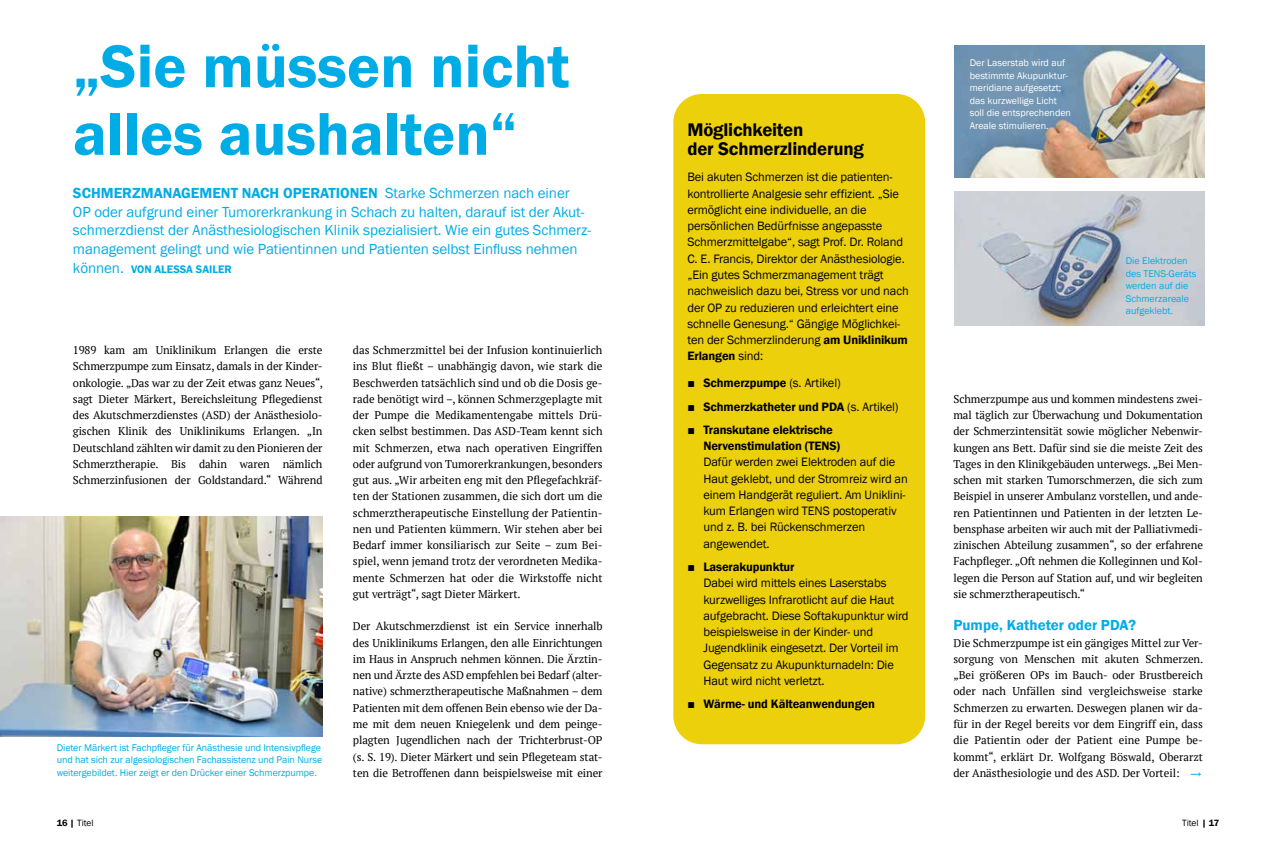
<style>
.page{position:relative;width:1276px;height:851px;background:#fff}
.page>*{position:absolute;margin:0;border:0;box-sizing:border-box;transform-origin:0 0}
.t1{font:600 62.5px/67.5px "Franklin Gothic";color:#00ace5}
.t2{font:600 18.75px/18.8px "Franklin Gothic";letter-spacing:-.01em;color:#000}
.t3{font:15px/18.8px "Franklin Gothic";letter-spacing:-.005em;color:#00ace5}
.t4{font:600 15px "Franklin Gothic";color:#00ace5}
.t5{font:12.5px/16.2px "Franklin Gothic";letter-spacing:-.01em;color:#000}
.t6{font:600 12.5px/16.2px "Franklin Gothic";letter-spacing:-.01em;color:#000}
.t7{font:11.25px/16.2px "PT Serif";letter-spacing:-.01em;color:#000;text-align:justify}
.t8{font:600 11.25px "Franklin Gothic";color:#00ace5}
.t9{font:10px/12.5px "Franklin Gothic";color:#00ace5;text-align:justify}
.t10{font:10px/12.5px "Franklin Gothic";color:#fff}
.t11{font:9.38px "Franklin Gothic";color:#000}
.s1{font-weight:600}
.s2{font-weight:400;font-size:15px}
.s3{font-weight:400}
.s4{font-family:"Franklin Gothic";color:#00ace5}
</style>
<div class="page">
<div style="left:673px;top:94px;width:252px;height:650px;background:#ecd00c;border-radius:28px"></div>
<img style="left:0;top:516px;width:322px;height:220px">
<img style="left:954px;top:45px;width:250px;height:132px">
<img style="left:954px;top:191px;width:250px;height:134px">
<h1 class="t1" style="left:73px;top:33px;width:498px">„Sie müssen nicht alles aushalten“</h1>
<p class="t3" style="left:73px;top:184px;width:520px"><span class="s1">SCHMERZMANAGEMENT NACH OPERATIONEN</span> Starke Schmerzen nach einer<br>OP oder aufgrund einer Tumorerkrankung in Schach zu halten, darauf ist der Akut&shy;schmerzdienst der Anästhesiologischen Klinik spezialisiert. Wie ein gutes Schmerz&shy;management gelingt und wie Patientinnen und Patienten selbst Einfluss nehmen</p>
<p class="t8" style="left:73px;top:262px;width:160px"><span class="s2">können.</span> VON ALESSA SAILER</p>
<p class="t7" style="left:73px;top:342px;width:251px">1989 kam am Uniklinikum Erlangen die erste Schmerzpumpe zum Einsatz, damals in der Kinder&shy;onkologie. „Das war zu der Zeit etwas ganz Neues“, sagt Dieter Märkert, Bereichsleitung Pflegedienst des Akutschmerzdienstes (ASD) der Anästhesiolo&shy;gischen Klinik des Uniklinikums Erlangen. „In Deutschland zählten wir damit zu den Pionieren der Schmerztherapie. Bis dahin waren nämlich Schmerzinfusionen der Goldstandard.“ Während</p>
<p class="t9" style="left:57px;top:741px;width:267px">Dieter Märkert ist Fachpfleger für Anästhesie und Intensivpflege und hat sich zur algesiologischen Fachassistenz und Pain Nurse weitergebildet. Hier zeigt er den Drücker einer Schmerzpumpe.</p>
<p class="t7" style="left:353px;top:342px;width:251px">das Schmerzmittel bei der Infusion kontinuierlich ins Blut fließt – unabhängig davon, wie stark die Beschwerden tatsächlich sind und ob die Dosis ge&shy;rade benötigt wird –, können Schmerzgeplagte mit der Pumpe die Medikamentengabe mittels Drü&shy;cken selbst bestimmen. Das ASD-Team kennt sich mit Schmerzen, etwa nach operativen Eingriffen oder aufgrund von Tumorerkrankungen, besonders gut aus. „Wir arbeiten eng mit den Pflegefachkräf&shy;ten der Stationen zusammen, die sich dort um die schmerztherapeutische Einstellung der Patientin&shy;nen und Patienten kümmern. Wir stehen aber bei Bedarf immer konsiliarisch zur Seite – zum Bei&shy;spiel, wenn jemand trotz der verordneten Medika&shy;mente Schmerzen hat oder die Wirkstoffe nicht gut verträgt“, sagt Dieter Märkert.</p>
<p class="t7" style="left:353px;top:618px;width:251px">Der Akutschmerzdienst ist ein Service innerhalb des Uniklinikums Erlangen, den alle Einrichtungen im Haus in Anspruch nehmen können. Die Ärztin&shy;nen und Ärzte des ASD empfehlen bei Bedarf (alter&shy;native) schmerztherapeutische Maßnahmen – dem Patienten mit dem offenen Bein ebenso wie der Da&shy;me mit dem neuen Kniegelenk und dem peinge&shy;plagten Jugendlichen nach der Trichterbrust-OP (s. S. 19). Dieter Märkert und sein Pflegeteam stat&shy;ten die Betroffenen dann beispielsweise mit einer</p>
<h2 class="t2" style="left:687px;top:120px;width:178px">Möglichkeiten<br>der Schmerzlinderung</h2>
<p class="t5" style="left:687px;top:169px;width:223px">Bei akuten Schmerzen ist die patienten&shy;kontrollierte Analgesie sehr effizient. „Sie ermöglicht eine individuelle, an die persönlichen Bedürfnisse angepasste Schmerzmittelgabe“, sagt Prof. Dr. Roland C. E. Francis, Direktor der Anästhesiologie. „Ein gutes Schmerzmanagement trägt nachweislich dazu bei, Stress vor und nach der OP zu reduzieren und erleichtert eine schnelle Genesung.“ Gängige Möglichkei&shy;ten der Schmerzlinderung <span class="s1">am Uniklinikum Erlangen</span> sind:</p>
<p class="t5" style="left:687px;top:375px;width:155px">■ <span class="s1">Schmerzpumpe</span> (s. Artikel)</p>
<p class="t6" style="left:687px;top:398px;width:212px"><span class="s3">■</span> Schmerzkatheter und PDA <span class="s3">(s. Artikel)</span></p>
<p class="t6" style="left:703px;top:421px;width:138px;text-indent:-16px"><span class="s3">■</span> Transkutane elektrische<br>Nervenstimulation (TENS)</p>
<p class="t5" style="left:703px;top:454px;width:206px">Dafür werden zwei Elektroden auf die<br>Haut geklebt, und der Stromreiz wird an einem Handgerät reguliert. Am Uniklini&shy;kum Erlangen wird TENS postoperativ und z. B. bei Rückenschmerzen angewendet.</p>
<p class="t5" style="left:703px;top:559px;width:207px;text-indent:-16px">■ <span class="s1">Laserakupunktur<br></span>Dabei wird mittels eines Laserstabs kurzwelliges Infrarotlicht auf die Haut aufgebracht. Diese Softakupunktur wird beispielsweise in der Kinder- und Jugendklinik eingesetzt. Der Vorteil im Gegensatz zu Akupunkturnadeln: Die Haut wird nicht verletzt.</p>
<p class="t6" style="left:687px;top:696px;width:189px"><span class="s3">■</span> Wärme- und Kälteanwendungen</p>
<p class="t10" style="left:969px;top:57px;width:103px">Der Laserstab wird auf bestimmte Akupunktur&shy;meridiane aufgesetzt; das kurzwellige Licht soll die entsprechenden<br>Areale stimulieren.</p>
<p class="t9" style="left:1125px;top:255px;width:72px;text-align:left">Die Elektroden des TENS-Geräts werden auf die<br>Schmerzareale aufgeklebt.</p>
<p class="t7" style="left:953px;top:390px;width:251px">Schmerzpumpe aus und kommen mindestens zwei&shy;mal täglich zur Überwachung und Dokumentation der Schmerzintensität sowie möglicher Nebenwir&shy;kungen ans Bett. Dafür sind sie die meiste Zeit des Tages in den Klinikgebäuden unterwegs. „Bei Men&shy;schen mit starken Tumorschmerzen, die sich zum Beispiel in unserer Ambulanz vorstellen, und ande&shy;ren Patientinnen und Patienten in der letzten Le&shy;bensphase arbeiten wir auch mit der Palliativmedi&shy;zinischen Abteilung zusammen“, so der erfahrene Fachpfleger. „Oft nehmen die Kolleginnen und Kol&shy;legen die Person auf Station auf, und wir begleiten sie schmerztherapeutisch.“</p>
<h3 class="t4" style="left:953px;top:616px;width:184px">Pumpe, Katheter oder PDA?</h3>
<p class="t7" style="left:953px;top:634px;width:251px">Die Schmerzpumpe ist ein gängiges Mittel zur Ver&shy;sorgung von Menschen mit akuten Schmerzen. „Bei größeren OPs im Bauch- oder Brustbereich oder nach Unfällen sind vergleichsweise starke Schmerzen zu erwarten. Deswegen planen wir da&shy;für in der Regel bereits vor dem Eingriff ein, dass die Patientin oder der Patient eine Pumpe be&shy;kommt“, erklärt Dr. Wolfgang Böswald, Oberarzt der Anästhesiologie und des ASD. Der Vorteil: <span class="s4">→</span></p>
<p class="t11" style="left:57px;top:816px;width:38px"><span class="s1">16 |</span> Titel</p>
<p class="t11" style="left:1182px;top:816px;width:39px">Titel <span class="s1">| 17</span></p>
</div>
